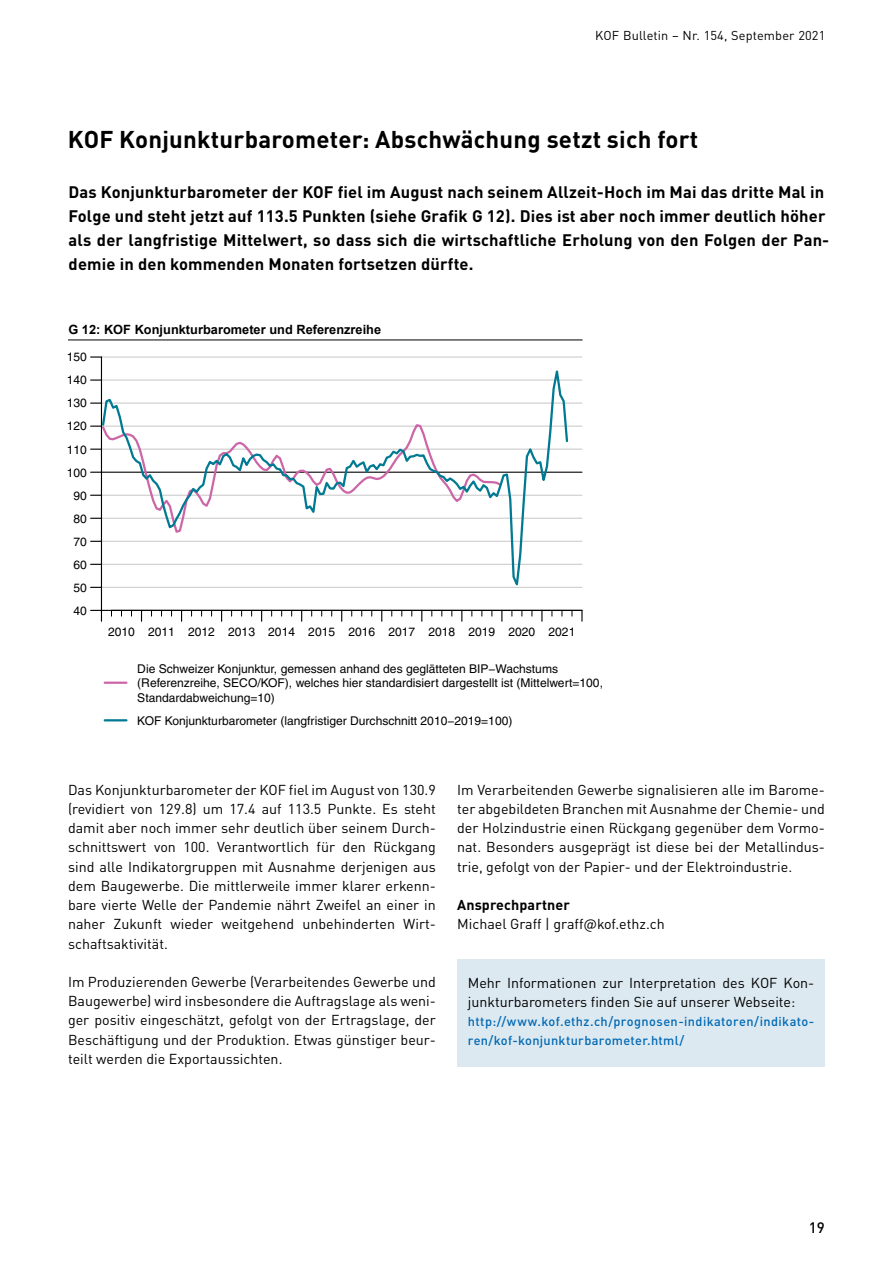
<style>
.page{position:relative;width:893px;height:1263px;background:#fff}
.page>*{position:absolute;margin:0;border:0;box-sizing:border-box;transform-origin:0 0}
.t1{font:700 24px "DIN Pro";letter-spacing:.01em;color:#000}
.t2{font:700 16.5px/24px "DIN Pro";letter-spacing:.01em;color:#000}
.t3{font:500 15px "DIN Pro";color:#000}
.t4{font:14.25px/19.2px "DIN Pro";color:#000;text-align:justify}
.t5{font:700 14.25px "DIN Pro";letter-spacing:.01em;color:#000}
.t6{font:500 12.75px/18.8px "DIN Pro";letter-spacing:.025em;color:#0069b4}
.t7{font:700 12.75px "Arial";letter-spacing:.005em;color:#000}
.t8{font:12.75px "DIN Pro";letter-spacing:.01em;color:#000}
.t9{font:12px/14.4px "Helvetica";color:#000}
.t10{font:700 12px "Arial";color:#000}
.s1{font-size:12.75px}
</style>
<div class="page">
<div style="left:457px;top:959px;width:368px;height:14px;background:#dde9f0"></div>
<div style="left:457px;top:970px;width:368px;height:40px;background:#dde9f0"></div>
<div style="left:457px;top:1007px;width:368px;height:41px;background:#dde9f0"></div>
<div style="left:457px;top:1045px;width:368px;height:21px;background:#dde9f0"></div>
<hr style="left:101px;top:587px;width:481px;height:1px;background:#ccc">
<hr style="left:101px;top:564px;width:481px;height:1px;background:#ccc">
<hr style="left:101px;top:541px;width:481px;height:1px;background:#ccc">
<hr style="left:101px;top:518px;width:481px;height:1px;background:#ccc">
<hr style="left:101px;top:495px;width:481px;height:1px;background:#ccc">
<hr style="left:101px;top:449px;width:481px;height:1px;background:#ccc">
<hr style="left:101px;top:426px;width:481px;height:1px;background:#ccc">
<hr style="left:101px;top:402px;width:481px;height:2px;background:#ccc">
<hr style="left:101px;top:379px;width:481px;height:2px;background:#ccc">
<hr style="left:101px;top:356px;width:481px;height:2px;background:#ccc">
<hr style="left:101px;top:472px;width:481px;height:1px;background:#000">
<svg style="left:102px;top:358px;width:467px;height:235px"></svg>
<hr style="left:101px;top:610px;width:481px;height:1px;background:#000">
<svg style="left:581px;top:610px;width:2px;height:11px"></svg>
<hr style="left:111px;top:610px;width:471px;height:1px;background:#000">
<hr style="left:101px;top:357px;width:1px;height:253px;background:#000">
<svg style="left:91px;top:610px;width:11px;height:11px"></svg>
<svg style="left:91px;top:423px;width:412px;height:111px"></svg>
<svg style="left:91px;top:402px;width:10px;height:2px"></svg>
<svg style="left:91px;top:379px;width:10px;height:2px"></svg>
<svg style="left:91px;top:356px;width:10px;height:2px"></svg>
<hr style="left:105px;top:682px;width:21px;height:2px;background:#cc67a7">
<hr style="left:105px;top:719px;width:21px;height:2px;background:#007a92">
<hr style="left:68px;top:340px;width:515px;height:1px;background:#000">
<p class="t8" style="left:595px;top:25px;width:232px">KOF Bulletin – Nr. 154, September 2021</p>
<h1 class="t1" style="left:68px;top:119px;width:632px">KOF Konjunkturbarometer: Abschwächung setzt sich fort</h1>
<p class="t2" style="left:68px;top:178px;width:762px">Das Konjunkturbarometer der KOF fiel im August nach seinem Allzeit-Hoch im Mai das dritte Mal in Folge und steht jetzt auf 113.5 Punkten (siehe Grafik G 12). Dies ist aber noch immer deutlich höher als der langfristige Mittelwert, so dass sich die wirtschaftliche Erholung von den Folgen der Pan&shy;demie in den kommenden Monaten fortsetzen dürfte.</p>
<p class="t10" style="left:68px;top:323px;width:294px"><span class="s1">G 12:</span>KOF Konjunkturbarometer und Referenzreihe</p>
<p class="t7" style="left:104px;top:320px;width:279px">KOF Konjunkturbarometer und Referenzreihe</p>
<p class="t9" style="left:67px;top:350px;width:22px">150</p>
<p class="t9" style="left:67px;top:373px;width:22px">140</p>
<p class="t9" style="left:67px;top:396px;width:22px">130</p>
<p class="t9" style="left:67px;top:419px;width:22px">120</p>
<p class="t9" style="left:67px;top:442px;width:22px">110</p>
<p class="t9" style="left:67px;top:465px;width:22px">100</p>
<p class="t9" style="left:74px;top:488px;width:15px">90</p>
<p class="t9" style="left:74px;top:511px;width:15px">80</p>
<p class="t9" style="left:74px;top:534px;width:15px">70</p>
<p class="t9" style="left:74px;top:557px;width:15px">60</p>
<p class="t9" style="left:74px;top:580px;width:15px">50</p>
<p class="t9" style="left:74px;top:603px;width:15px">40</p>
<p class="t9" style="left:108px;top:625px;width:469px">2010 2011 2012 2013 2014 2015 2016 2017 2018 2019 2020 2021</p>
<p class="t9" style="left:137px;top:661px;width:467px">Die Schweizer Konjunktur, gemessen anhand des geglätteten BIP−Wachstums (Referenzreihe, SECO/KOF), welches hier standardisiert dargestellt ist (Mittelwert=100,<br>Standardabweichung=10)</p>
<p class="t9" style="left:137px;top:713px;width:377px">KOF Konjunkturbarometer (langfristiger Durchschnitt 2010−2019=100)</p>
<p class="t4" style="left:68px;top:779px;width:369px">Das Konjunkturbarometer der KOF fiel im August von 130.9 (revidiert von 129.8) um 17.4 auf 113.5 Punkte. Es steht damit aber noch immer sehr deutlich über seinem Durch&shy;schnittswert von 100. Verantwortlich für den Rückgang sind alle Indikatorgruppen mit Ausnahme derjenigen aus dem Baugewerbe. Die mittlerweile immer klarer erkenn&shy;bare vierte Welle der Pandemie nährt Zweifel an einer in naher Zukunft wieder weitgehend unbehinderten Wirt&shy;schaftsaktivität.</p>
<p class="t4" style="left:68px;top:971px;width:369px">Im Produzierenden Gewerbe (Verarbeitendes Gewerbe und Baugewerbe) wird insbesondere die Auftragslage als weni&shy;ger positiv eingeschätzt, gefolgt von der Ertragslage, der Beschäftigung und der Produktion. Etwas günstiger beur&shy;teilt werden die Exportaussichten.</p>
<p class="t4" style="left:457px;top:779px;width:369px;text-align:left">Im Verarbeitenden Gewerbe signalisieren alle im Barome&shy;ter abgebildeten Branchen mit Ausnahme der Chemie- und der Holzindustrie einen Rückgang gegenüber dem Vormo&shy;nat. Besonders ausgeprägt ist diese bei der Metallindus&shy;trie, gefolgt von der Papier- und der Elektroindustrie.</p>
<p class="t5" style="left:457px;top:893px;width:114px">Ansprechpartner</p>
<p class="t4" style="left:457px;top:913px;width:209px">Michael Graff | graff@kof.ethz.ch</p>
<p class="t4" style="left:468px;top:972px;width:348px;line-height:18.8px">Mehr Informationen zur Interpretation des KOF Kon&shy;junkturbarometers finden Sie auf unserer Webseite:</p>
<p class="t6" style="left:468px;top:1010px;width:348px">http://www.kof.ethz.ch/prognosen-indikatoren/indikato&shy;ren/kof-konjunkturbarometer.html/</p>
<p class="t3" style="left:809px;top:1215px;width:18px">19</p>
</div>
